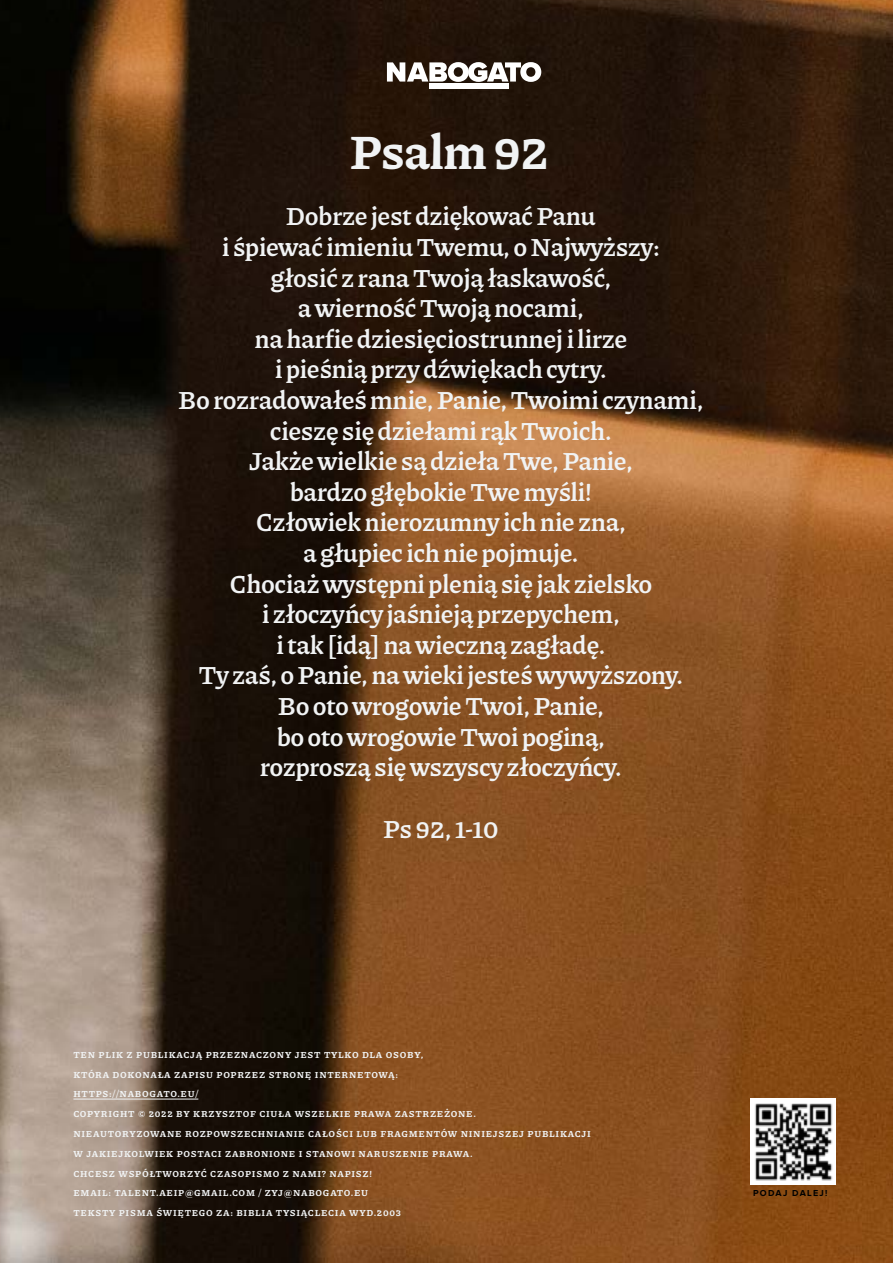
<style>
.page{position:relative;width:893px;height:1263px;background:#fff}
.page>*{position:absolute;margin:0;border:0;box-sizing:border-box;transform-origin:0 0}
.t1{font:800 48px "Piazzolla";color:#f1f3f4}
.t2{font:700 25.5px/30.6px "Piazzolla";letter-spacing:-.02em;color:#f1f3f4;text-align:center}
.t3{font:800 9px/19.8px "Piazzolla";letter-spacing:.08em;color:#f1f3f4}
.t4{font:700 9px "Proxima Nova";letter-spacing:.14em;color:#000}
</style>
<div class="page">
<img style="left:0;top:0;width:893px;height:1263px">
<svg style="left:387px;top:62px;width:154px;height:20px"></svg>
<div style="left:429px;top:84px;width:80px;height:5px;background:#fff"></div>
<hr style="left:73px;top:1099px;width:125px;height:1px;background:#f1f3f4">
<img style="left:750px;top:1098px;width:85px;height:86px">
<h1 class="t1" style="left:350px;top:124px;width:201px">PSALM 92</h1>
<p class="t2" style="left:178px;top:201px;width:527px">Dobrze jest dziękować Panu<br>i śpiewać imieniu Twemu, o Najwyższy:<br>głosić z rana Twoją łaskawość,<br>a wierność Twoją nocami,<br>na harfie dziesięciostrunnej i lirze<br>i pieśnią przy dźwiękach cytry.<br>Bo rozradowałeś mnie, Panie, Twoimi czynami, cieszę się dziełami rąk Twoich.<br>Jakże wielkie są dzieła Twe, Panie,<br>bardzo głębokie Twe myśli!<br>Człowiek nierozumny ich nie zna,<br>a głupiec ich nie pojmuje.<br>Chociaż występni plenią się jak zielsko<br>i złoczyńcy jaśnieją przepychem,<br>i tak [idą] na wieczną zagładę.<br>Ty zaś, o Panie, na wieki jesteś wywyższony.<br>Bo oto wrogowie Twoi, Panie,<br>bo oto wrogowie Twoi poginą,<br>rozproszą się wszyscy złoczyńcy.</p>
<p class="t2" style="left:383px;top:813px;width:117px">Ps 92, 1-10</p>
<p class="t3" style="left:73px;top:1044px;width:351px">TEN PLIK Z PUBLIKACJĄ PRZEZNACZONY JEST TYLKO DLA OSOBY,<br>KTÓRA DOKONAŁA ZAPISU POPRZEZ STRONĘ INTERNETOWĄ:</p>
<p class="t3" style="left:73px;top:1084px;width:16px">HTTP</p>
<p class="t3" style="left:103px;top:1084px;width:97px">S://NABOGATO.EU/</p>
<p class="t3" style="left:73px;top:1104px;width:290px">COPYRIGHT © 2022 BY KRZYSZTOF CIUŁA WSZELKIE PRAWA</p>
<p class="t3" style="left:73px;top:1104px;width:519px;text-indent:321px">ZASTRZEŻONE.<br>NIEAUTORYZOWANE ROZPOWSZECHNIANIE CAŁOŚCI LUB FRAGMENTÓW NINIEJSZEJ PUBLIKACJI<br>W JAKIEJKOLWIEK POSTACI ZABRONIONE I STANOWI NARUSZENIE PRAWA</p>
<p class="t3" style="left:470px;top:1143px;width:4px">.</p>
<p class="t3" style="left:73px;top:1163px;width:264px">CHCESZ WSPÓŁTWORZYĆ CZASOPISMO Z NAMI? NAP</p>
<p class="t3" style="left:73px;top:1163px;width:300px;text-indent:278px">ISZ!<br>EMAIL: TALENT.AEIP@GMAIL.COM / ZYJ@NABOGATO.EU</p>
<p class="t3" style="left:73px;top:1203px;width:73px">TEKSTY PISMA</p>
<p class="t3" style="left:156px;top:1203px;width:246px">ŚWIĘTEGO ZA: BIBLIA TYSIĄCLECIA WYD.2003</p>
<p class="t4" style="left:753px;top:1188px;width:76px">PODAJ DALEJ!</p>
</div>
